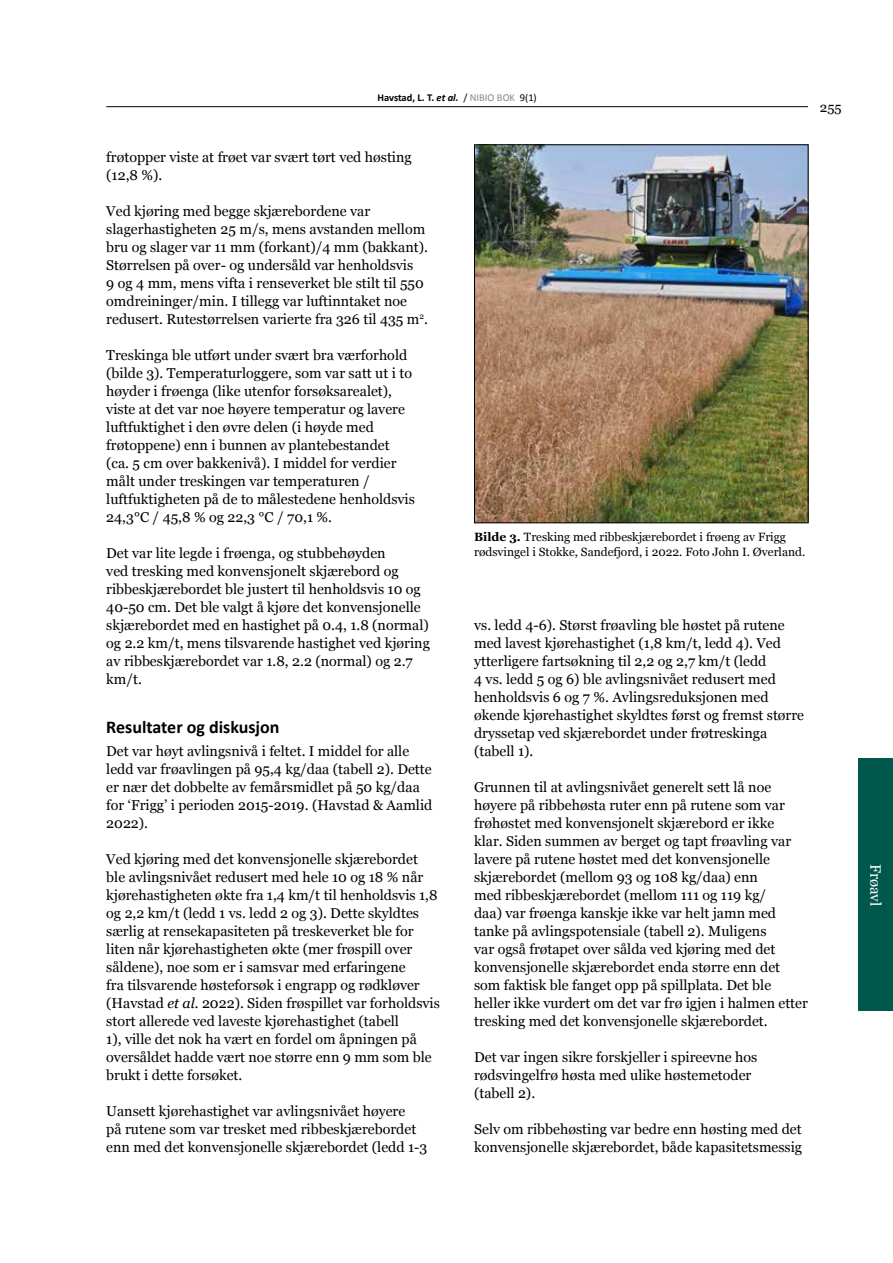
<style>
.page{position:relative;width:893px;height:1263px;background:#fff}
.page>*{position:absolute;margin:0;border:0;box-sizing:border-box;transform-origin:0 0}
.t1{font:700 18px "Calibri";color:#000}
.t2{font:15px "Georgia";color:#fff}
.t3{font:14.25px/18px "Georgia";color:#000}
.t4{font:13.5px "Georgia";color:#000}
.t5{font:12px/15px "Georgia";color:#000}
.t6{font:700 10.5px "Calibri";letter-spacing:-.005em;color:#000}
.s1{font-style:italic}
.s2{font-weight:400}
.s3{font-weight:400;color:#878787}
.s4{font-weight:700}
</style>
<div class="page">
<hr style="left:106px;top:106px;width:702px;height:1px;background:#000">
<div style="left:858px;top:758px;width:35px;height:252px;background:#00584d"></div>
<img style="left:476px;top:147px;width:330px;height:374px">
<div style="left:474px;top:145px;width:334px;height:378px;border:1px solid #000"></div>
<p class="t6" style="left:377px;top:91px;width:161px">Havstad, L. T. <span class="s1">et al.</span> <span class="s2">/</span> <span class="s3">NIBIO BOK</span> <span class="s2">9(1)</span></p>
<p class="t4" style="left:820px;top:97px;width:23px">255</p>
<p class="t3" style="left:106px;top:147px;width:307px">frøtopper viste at frøet var svært tørt ved høsting (12,8 %).</p>
<p class="t3" style="left:106px;top:201px;width:323px">Ved kjøring med begge skjærebordene var slagerhastigheten 25 m/s, mens avstanden mellom bru og slager var 11 mm (forkant)/4 mm (bakkant).<br>Størrelsen på over- og undersåld var henholdsvis<br>9 og 4 mm, mens vifta i renseverket ble stilt til 550 omdreininger/min. I tillegg var luftinntaket noe redusert. Rutestørrelsen varierte fra 326 til 435 m<sup>2</sup>.</p>
<p class="t3" style="left:106px;top:345px;width:310px">Treskinga ble utført under svært bra værforhold (bilde 3). Temperaturloggere, som var satt ut i to høyder i frøenga (like utenfor forsøksarealet), viste at det var noe høyere temperatur og lavere luftfuktighet i den øvre delen (i høyde med frøtoppene) enn i bunnen av plantebestandet (ca. 5 cm over bakkenivå). I middel for verdier målt under treskingen var temperaturen / luftfuktigheten på de to målestedene henholdsvis 24,3°C / 45,8 % og 22,3 °C / 70,1 %.</p>
<p class="t3" style="left:106px;top:543px;width:325px">Det var lite legde i frøenga, og stubbehøyden<br>ved tresking med konvensjonelt skjærebord og ribbeskjærebordet ble justert til henholdsvis 10 og 40-50 cm. Det ble valgt å kjøre det konvensjonelle skjærebordet med en hastighet på 0.4, 1.8 (normal) og 2.2 km/t, mens tilsvarende hastighet ved kjøring av ribbeskjærebordet var 1.8, 2.2 (normal) og 2.7 km/t.</p>
<p class="t1" style="left:106px;top:716px;width:175px">Resultater og diskusjon</p>
<p class="t3" style="left:106px;top:741px;width:328px">Det var høyt avlingsnivå i feltet. I middel for alle ledd var frøavlingen på 95,4 kg/daa (tabell 2). Dette er nær det dobbelte av femårsmidlet på 50 kg/daa for ‘Frigg’ i perioden 2015-2019. (Havstad &amp; Aamlid 2022).</p>
<p class="t3" style="left:106px;top:849px;width:335px">Ved kjøring med det konvensjonelle skjærebordet ble avlingsnivået redusert med hele 10 og 18 % når kjørehastigheten økte fra 1,4 km/t til henholdsvis 1,8 og 2,2 km/t (ledd 1 vs. ledd 2 og 3). Dette skyldtes særlig at rensekapasiteten på treskeverket ble for liten når kjørehastigheten økte (mer frøspill over såldene), noe som er i samsvar med erfaringene<br>fra tilsvarende høsteforsøk i engrapp og rødkløver (Havstad <span class="s1">et al.</span> 2022). Siden frøspillet var forholdsvis stort allerede ved laveste kjørehastighet (tabell<br>1), ville det nok ha vært en fordel om åpningen på oversåldet hadde vært noe større enn 9 mm som ble brukt i dette forsøket.</p>
<p class="t3" style="left:106px;top:1101px;width:323px">Uansett kjørehastighet var avlingsnivået høyere<br>på rutene som var tresket med ribbeskjærebordet enn med det konvensjonelle skjærebordet (ledd 1-3</p>
<p class="t5" style="left:474px;top:528px;width:333px"><span class="s4">Bilde 3.</span> Tresking med ribbeskjærebordet i frøeng av Frigg rødsvingel i Stokke, Sandefjord, i 2022. Foto John I. Øverland.</p>
<p class="t3" style="left:474px;top:615px;width:332px">vs. ledd 4-6). Størst frøavling ble høstet på rutene med lavest kjørehastighet (1,8 km/t, ledd 4). Ved ytterligere fartsøkning til 2,2 og 2,7 km/t (ledd<br>4 vs. ledd 5 og 6) ble avlingsnivået redusert med henholdsvis 6 og 7 %. Avlingsreduksjonen med økende kjørehastighet skyldtes først og fremst større dryssetap ved skjærebordet under frøtreskinga (tabell 1).</p>
<p class="t3" style="left:474px;top:777px;width:335px">Grunnen til at avlingsnivået generelt sett lå noe høyere på ribbehøsta ruter enn på rutene som var frøhøstet med konvensjonelt skjærebord er ikke<br>klar. Siden summen av berget og tapt frøavling var lavere på rutene høstet med det konvensjonelle skjærebordet (mellom 93 og 108 kg/daa) enn<br>med ribbeskjærebordet (mellom 111 og 119 kg/<br>daa) var frøenga kanskje ikke var helt jamn med tanke på avlingspotensiale (tabell 2). Muligens<br>var også frøtapet over sålda ved kjøring med det konvensjonelle skjærebordet enda større enn det som faktisk ble fanget opp på spillplata. Det ble heller ikke vurdert om det var frø igjen i halmen etter tresking med det konvensjonelle skjærebordet.</p>
<p class="t3" style="left:474px;top:1047px;width:285px">Det var ingen sikre forskjeller i spireevne hos rødsvingelfrø høsta med ulike høstemetoder (tabell 2).</p>
<p class="t3" style="left:474px;top:1119px;width:330px">Selv om ribbehøsting var bedre enn høsting med det konvensjonelle skjærebordet, både kapasitetsmessig</p>
<p class="t2" style="left:886px;top:864px;width:44px;rotate:90deg">Frøavl</p>
</div>
